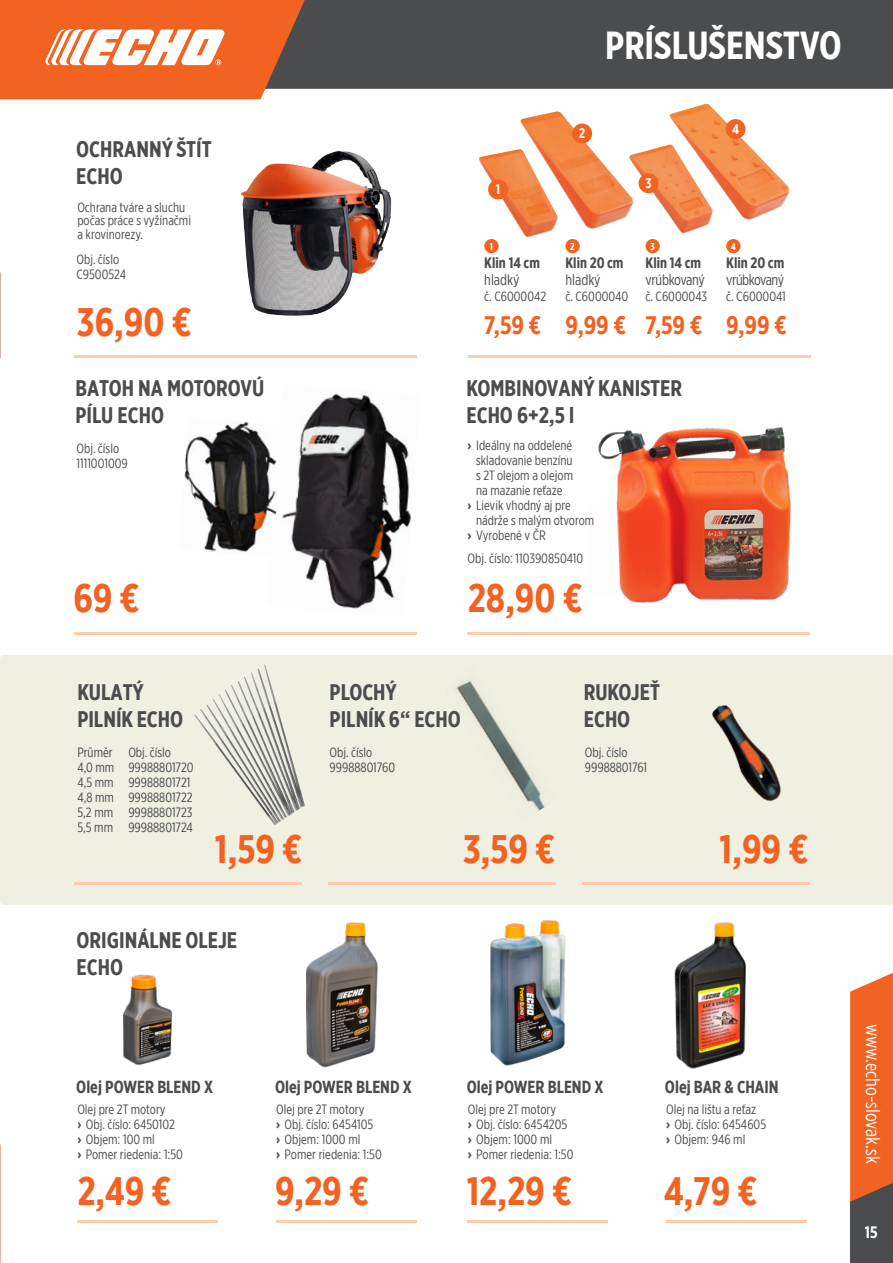
<style>
.page{position:relative;width:893px;height:1263px;background:#fff}
.page>*{position:absolute;margin:0;border:0;box-sizing:border-box;transform-origin:0 0}
.t1{font:700 39.6px "Gotham X Narrow";color:#f26221}
.t2{font:700 39px "Gotham X Narrow";color:#fff}
.t3{font:700 25.35px "Gotham X Narrow";letter-spacing:-.005em;color:#f26221}
.t4{font:700 22.5px/27px "Gotham X Narrow";color:#4b4c4d}
.t5{font:19.5px "Gotham X Narrow";color:#fff}
.t6{font:700 17.4px "Gotham X Narrow";color:#4b4c4d}
.t7{font:700 16.5px "Gotham X Narrow";color:#fff}
.t8{font:15px/16.5px "Gotham X Narrow";letter-spacing:-.03em;color:#4b4c4d}
.t9{font:700 15px/16.5px "Gotham X Narrow";color:#4b4c4d}
.t10{font:700 13.8px "Gotham X Narrow";color:#fff}
.t11{font:13.5px/15px "Gotham X Narrow";color:#4b4c4d}
.t12{font:700 9.9px "Gotham X Narrow";color:#fff}
.s1{font-weight:400}
.s2{font-weight:700}
</style>
<div class="page">
<img style="left:479px;top:111px;width:150px;height:127px">
<div style="left:488px;top:179px;width:20px;height:20px;background:#f26221;border-radius:50%"></div>
<div style="left:572px;top:124px;width:20px;height:20px;background:#f26221;border-radius:50%"></div>
<div style="left:484px;top:239px;width:15px;height:14px;background:#f26221;border-radius:50%"></div>
<div style="left:565px;top:239px;width:15px;height:14px;background:#f26221;border-radius:50%"></div>
<div style="left:645px;top:239px;width:15px;height:14px;background:#f26221;border-radius:50%"></div>
<div style="left:726px;top:239px;width:14px;height:14px;background:#f26221;border-radius:50%"></div>
<img style="left:629px;top:104px;width:161px;height:130px">
<div style="left:639px;top:173px;width:20px;height:20px;background:#f26221;border-radius:50%"></div>
<div style="left:726px;top:119px;width:19px;height:20px;background:#f26221;border-radius:50%"></div>
<div style="left:0;top:655px;width:893px;height:250px;background:#efefe2"></div>
<img style="left:284px;top:393px;width:127px;height:216px">
<img style="left:184px;top:422px;width:100px;height:130px">
<img style="left:490px;top:919px;width:76px;height:147px">
<img style="left:674px;top:922px;width:72px;height:147px">
<img style="left:306px;top:922px;width:72px;height:146px">
<img style="left:123px;top:974px;width:49px;height:92px">
<img style="left:598px;top:427px;width:193px;height:176px">
<div style="left:305px;top:0;width:588px;height:89px;background:#4b4c4d"></div>
<img style="left:241px;top:151px;width:150px;height:165px">
<img style="left:681px;top:698px;width:146px;height:135px">
<img style="left:194px;top:664px;width:111px;height:162px">
<img style="left:445px;top:668px;width:112px;height:152px">
<hr style="left:77px;top:1220px;width:141px;height:3px;background:#fcccad">
<hr style="left:468px;top:1220px;width:140px;height:3px;background:#fcccad">
<hr style="left:276px;top:1220px;width:140px;height:3px;background:#fcccad">
<hr style="left:666px;top:1220px;width:140px;height:3px;background:#fcccad">
<hr style="left:75px;top:356px;width:342px;height:2px;background:#fcccad">
<hr style="left:75px;top:633px;width:342px;height:2px;background:#fcccad">
<hr style="left:467px;top:633px;width:342px;height:2px;background:#fcccad">
<hr style="left:75px;top:882px;width:227px;height:2px;background:#fcccad">
<hr style="left:328px;top:882px;width:227px;height:2px;background:#fcccad">
<hr style="left:582px;top:882px;width:227px;height:2px;background:#fcccad">
<svg style="left:1px;top:0;width:304px;height:99px;background:#ea7a48"></svg>
<hr style="left:468px;top:356px;width:342px;height:2px;background:#fcccad">
<img style="left:0;top:0;width:1px;height:356px">
<svg style="left:850px;top:972px;width:43px;height:291px;background:#c96234"></svg>
<p class="t2" style="left:605px;top:22px;width:238px">PRÍSLUŠENSTVO</p>
<p class="t4" style="left:76px;top:136px;width:137px">OCHRANNÝ ŠTÍT<br>ECHO</p>
<p class="t11" style="left:77px;top:200px;width:115px;line-height:13.5px">Ochrana tváre a sluchu počas práce s vyžínačmi</p>
<p class="t11" style="left:77px;top:226px;width:67px">a krovinorezy.</p>
<p class="t11" style="left:76px;top:252px;width:44px">Obj. číslo</p>
<p class="t11" style="left:76px;top:267px;width:51px">C9500524</p>
<p class="t1" style="left:77px;top:298px;width:116px">36,90 €</p>
<p class="t4" style="left:75px;top:374px;width:190px">BATOH NA MOTOROVÚ<br>PÍLU ECHO</p>
<p class="t11" style="left:76px;top:441px;width:44px">Obj. číslo</p>
<p class="t11" style="left:76px;top:456px;width:53px">1111001009</p>
<p class="t1" style="left:73px;top:574px;width:68px">69 €</p>
<p class="t4" style="left:77px;top:678px;width:68px">KULATÝ</p>
<p class="t4" style="left:77px;top:705px;width:107px">PILNÍK ECHO</p>
<p class="t10" style="left:496px;top:181px;width:6px">1</p>
<p class="t10" style="left:579px;top:125px;width:8px">2</p>
<p class="t10" style="left:645px;top:175px;width:8px">3</p>
<p class="t10" style="left:732px;top:121px;width:9px">4</p>
<p class="t12" style="left:490px;top:240px;width:5px">1</p>
<p class="t12" style="left:570px;top:240px;width:6px">2</p>
<p class="t12" style="left:650px;top:240px;width:6px">3</p>
<p class="t12" style="left:731px;top:240px;width:7px">4</p>
<p class="t9" style="left:484px;top:255px;width:57px">Klin 14 cm <span class="s1">hladký</span></p>
<p class="t11" style="left:484px;top:288px;width:63px">č. C6000042</p>
<p class="t9" style="left:565px;top:255px;width:60px">Klin 20 cm</p>
<p class="t8" style="left:565px;top:271px;width:37px">hladký</p>
<p class="t11" style="left:565px;top:288px;width:64px">č. C6000040</p>
<p class="t8" style="left:645px;top:254px;width:61px"><span class="s2">Klin 14 cm </span>vrúbkovaný</p>
<p class="t11" style="left:645px;top:288px;width:63px">č. C6000043</p>
<p class="t8" style="left:726px;top:254px;width:60px"><span class="s2">Klin 20 cm </span>vrúbkovaný</p>
<p class="t11" style="left:726px;top:288px;width:61px">č. C6000041</p>
<p class="t3" style="left:484px;top:309px;width:59px">7,59 €</p>
<p class="t3" style="left:565px;top:309px;width:62px">9,99 €</p>
<p class="t3" style="left:645px;top:309px;width:59px">7,59 €</p>
<p class="t3" style="left:726px;top:309px;width:62px">9,99 €</p>
<p class="t4" style="left:466px;top:374px;width:217px">KOMBINOVANÝ KANISTER<br>ECHO 6+2,5 l</p>
<p class="t11" style="left:476px;top:437px;width:99px;text-align:justify;text-indent:-9px"><span class="s2">›</span> Ideálny na oddelené skladovanie benzínu s 2T olejom a olejom na mazanie reťaze</p>
<p class="t11" style="left:476px;top:497px;width:120px;text-indent:-9px"><span class="s2">›</span> Lievik vhodný aj pre nádrže s malým otvorom</p>
<p class="t11" style="left:468px;top:527px;width:80px"><span class="s2">›</span> Vyrobené v ČR</p>
<p class="t11" style="left:468px;top:550px;width:117px">Obj. číslo: 110390850410</p>
<p class="t1" style="left:468px;top:574px;width:117px">28,90 €</p>
<p class="t4" style="left:330px;top:678px;width:69px">PLOCHÝ</p>
<p class="t4" style="left:330px;top:705px;width:133px">PILNÍK 6“ ECHO</p>
<p class="t4" style="left:584px;top:678px;width:78px">RUKOJEŤ<br>ECHO</p>
<p class="t11" style="left:77px;top:744px;width:95px">Průměr Obj. číslo</p>
<p class="t11" style="left:77px;top:759px;width:118px">4,0 mm 99988801720</p>
<p class="t11" style="left:77px;top:774px;width:115px">4,5 mm 99988801721</p>
<p class="t11" style="left:77px;top:789px;width:117px">4,8 mm 99988801722</p>
<p class="t11" style="left:77px;top:804px;width:117px">5,2 mm 99988801723</p>
<p class="t11" style="left:77px;top:819px;width:117px">5,5 mm 99988801724</p>
<p class="t11" style="left:330px;top:744px;width:44px">Obj. číslo</p>
<p class="t11" style="left:330px;top:759px;width:67px">99988801760</p>
<p class="t11" style="left:585px;top:744px;width:44px">Obj. číslo</p>
<p class="t11" style="left:585px;top:759px;width:64px">99988801761</p>
<p class="t1" style="left:215px;top:825px;width:89px">1,59 €</p>
<p class="t1" style="left:463px;top:825px;width:94px">3,59 €</p>
<p class="t1" style="left:719px;top:825px;width:91px">1,99 €</p>
<p class="t4" style="left:77px;top:927px;width:162px">ORIGINÁLNE OLEJE<br>ECHO</p>
<p class="t6" style="left:76px;top:1076px;width:138px">Olej POWER BLEND X</p>
<p class="t11" style="left:77px;top:1102px;width:90px">Olej pre 2T motory</p>
<p class="t11" style="left:77px;top:1117px;width:99px"><span class="s2">›</span> Obj. číslo: 6450102</p>
<p class="t11" style="left:77px;top:1132px;width:79px"><span class="s2">›</span> Objem: 100 ml</p>
<p class="t11" style="left:77px;top:1147px;width:107px"><span class="s2">›</span> Pomer riedenia: 1:50</p>
<p class="t6" style="left:275px;top:1076px;width:138px">Olej POWER BLEND X</p>
<p class="t11" style="left:276px;top:1102px;width:90px">Olej pre 2T motory</p>
<p class="t11" style="left:276px;top:1117px;width:99px"><span class="s2">›</span> Obj. číslo: 6454105</p>
<p class="t11" style="left:276px;top:1132px;width:86px"><span class="s2">›</span> Objem: 1000 ml</p>
<p class="t11" style="left:276px;top:1147px;width:107px"><span class="s2">›</span> Pomer riedenia: 1:50</p>
<p class="t6" style="left:467px;top:1076px;width:138px">Olej POWER BLEND X</p>
<p class="t11" style="left:468px;top:1102px;width:90px">Olej pre 2T motory</p>
<p class="t11" style="left:468px;top:1117px;width:101px"><span class="s2">›</span> Obj. číslo: 6454205</p>
<p class="t11" style="left:468px;top:1132px;width:86px"><span class="s2">›</span> Objem: 1000 ml</p>
<p class="t11" style="left:468px;top:1147px;width:107px"><span class="s2">›</span> Pomer riedenia: 1:50</p>
<p class="t6" style="left:665px;top:1076px;width:115px">Olej BAR &amp; CHAIN</p>
<p class="t11" style="left:666px;top:1102px;width:92px">Olej na lištu a reťaz</p>
<p class="t11" style="left:666px;top:1117px;width:102px"><span class="s2">›</span> Obj. číslo: 6454605</p>
<p class="t11" style="left:666px;top:1132px;width:81px"><span class="s2">›</span> Objem: 946 ml</p>
<p class="t1" style="left:77px;top:1166px;width:96px">2,49 €</p>
<p class="t1" style="left:275px;top:1166px;width:95px">9,29 €</p>
<p class="t1" style="left:467px;top:1166px;width:107px">12,29 €</p>
<p class="t1" style="left:664px;top:1166px;width:95px">4,79 €</p>
<p class="t5" style="left:885px;top:1024px;width:141px;rotate:90deg">www.echo-slovak.sk</p>
<p class="t7" style="left:865px;top:1222px;width:14px">15</p>
</div>
